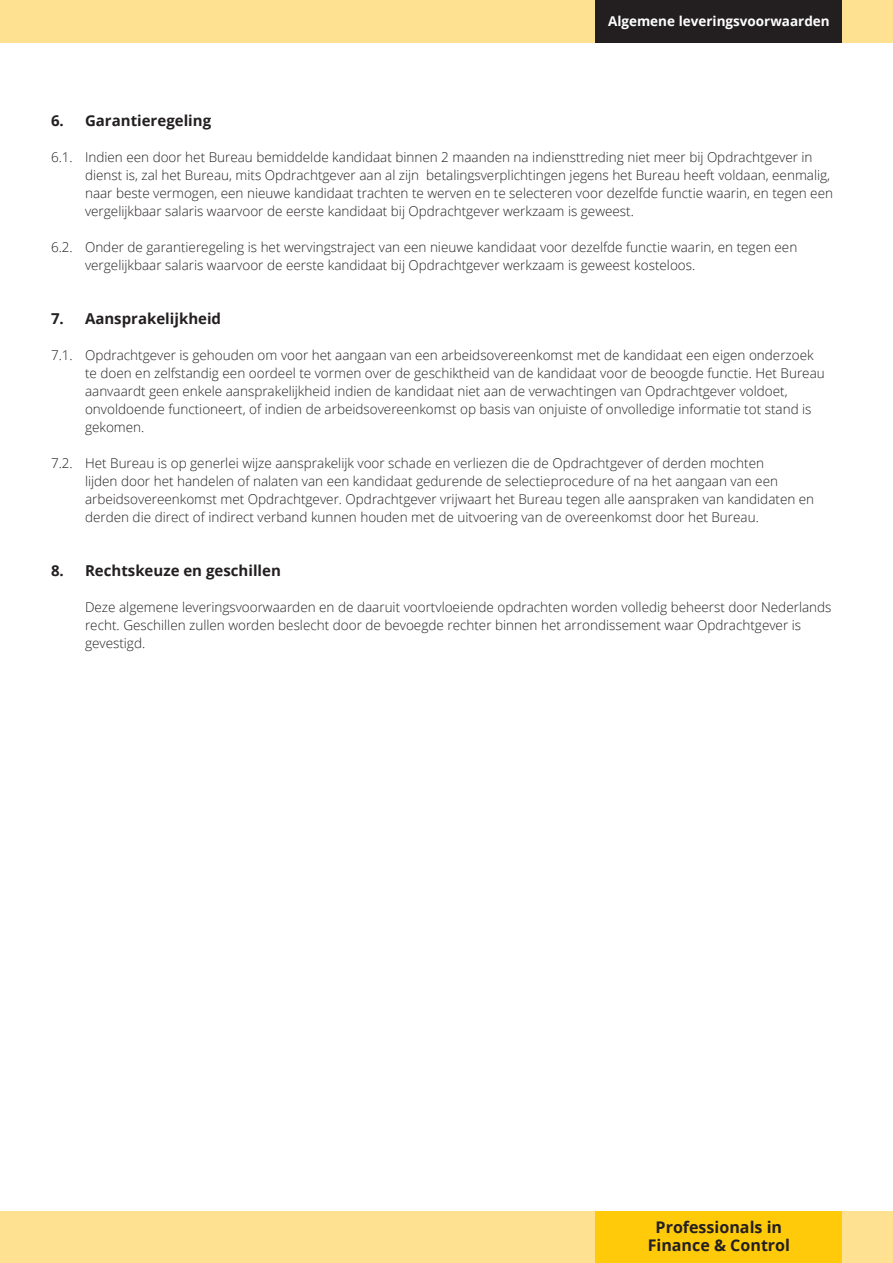
<style>
.page{position:relative;width:893px;height:1263px;background:#fff}
.page>*{position:absolute;margin:0;border:0;box-sizing:border-box;transform-origin:0 0}
.t1{font:700 16.05px "Open Sans";color:#231f20}
._05_kop{font:700 15px "Open Sans";color:#231f20}
._01_PT{font:300 13.5px/18px "Open Sans";color:#231f20}
.t2{font:700 13.5px "Open Sans";color:#fff}
</style>
<div class="page">
<div style="left:0;top:0;width:893px;height:43px;background:#ffe192"></div>
<div style="left:0;top:1212px;width:893px;height:51px;background:#ffe192"></div>
<div style="left:595px;top:1212px;width:247px;height:51px;background:#feca0a"></div>
<div style="left:595px;top:0;width:247px;height:43px;background:#231f20"></div>
<p class="t2" style="left:608px;top:11px;width:223px">Algemene leveringsvoorwaarden</p>
<p class="_05_kop" style="left:51px;top:110px;width:162px">6. Garantieregeling</p>
<p class="_01_PT" style="left:85px;top:148px;width:749px;text-indent:-34px">6.1. Indien een door het Bureau bemiddelde kandidaat binnen 2 maanden na indiensttreding niet meer bij Opdrachtgever in dienst is, zal het Bureau, mits Opdrachtgever aan al zijn betalingsverplichtingen jegens het Bureau heeft voldaan, eenmalig, naar beste vermogen, een nieuwe kandidaat trachten te werven en te selecteren voor dezelfde functie waarin, en tegen een vergelijkbaar salaris waarvoor de eerste kandidaat bij Opdrachtgever werkzaam is geweest.</p>
<p class="_01_PT" style="left:85px;top:238px;width:714px;text-indent:-34px">6.2. Onder de garantieregeling is het wervingstraject van een nieuwe kandidaat voor dezelfde functie waarin, en tegen een vergelijkbaar salaris waarvoor de eerste kandidaat bij Opdrachtgever werkzaam is geweest kosteloos.</p>
<p class="_05_kop" style="left:51px;top:308px;width:172px">7. Aansprakelijkheid</p>
<p class="_01_PT" style="left:85px;top:346px;width:741px;text-indent:-34px">7.1. Opdrachtgever is gehouden om voor het aangaan van een arbeidsovereenkomst met de kandidaat een eigen onderzoek te doen en zelfstandig een oordeel te vormen over de geschiktheid van de kandidaat voor de beoogde functie. Het Bureau aanvaardt geen enkele aansprakelijkheid indien de kandidaat niet aan de verwachtingen van Opdrachtgever voldoet, onvoldoende functioneert, of indien de arbeidsovereenkomst op basis van onjuiste of onvolledige informatie tot stand is gekomen.</p>
<p class="_01_PT" style="left:85px;top:454px;width:731px;text-indent:-34px">7.2. Het Bureau is op generlei wijze aansprakelijk voor schade en verliezen die de Opdrachtgever of derden mochten<br>lijden door het handelen of nalaten van een kandidaat gedurende de selectieprocedure of na het aangaan van een arbeidsovereenkomst met Opdrachtgever. Opdrachtgever vrijwaart het Bureau tegen alle aanspraken van kandidaten en derden die direct of indirect verband kunnen houden met de uitvoering van de overeenkomst door het Bureau.</p>
<p class="_05_kop" style="left:51px;top:560px;width:231px">8. Rechtskeuze en geschillen</p>
<p class="_01_PT" style="left:85px;top:598px;width:748px">Deze algemene leveringsvoorwaarden en de daaruit voortvloeiende opdrachten worden volledig beheerst door Nederlands recht. Geschillen zullen worden beslecht door de bevoegde rechter binnen het arrondissement waar Opdrachtgever is gevestigd.</p>
<p class="t1" style="left:656px;top:1215px;width:128px">Professionals in</p>
<p class="t1" style="left:648px;top:1233px;width:144px">Finance &amp; Control</p>
</div>
